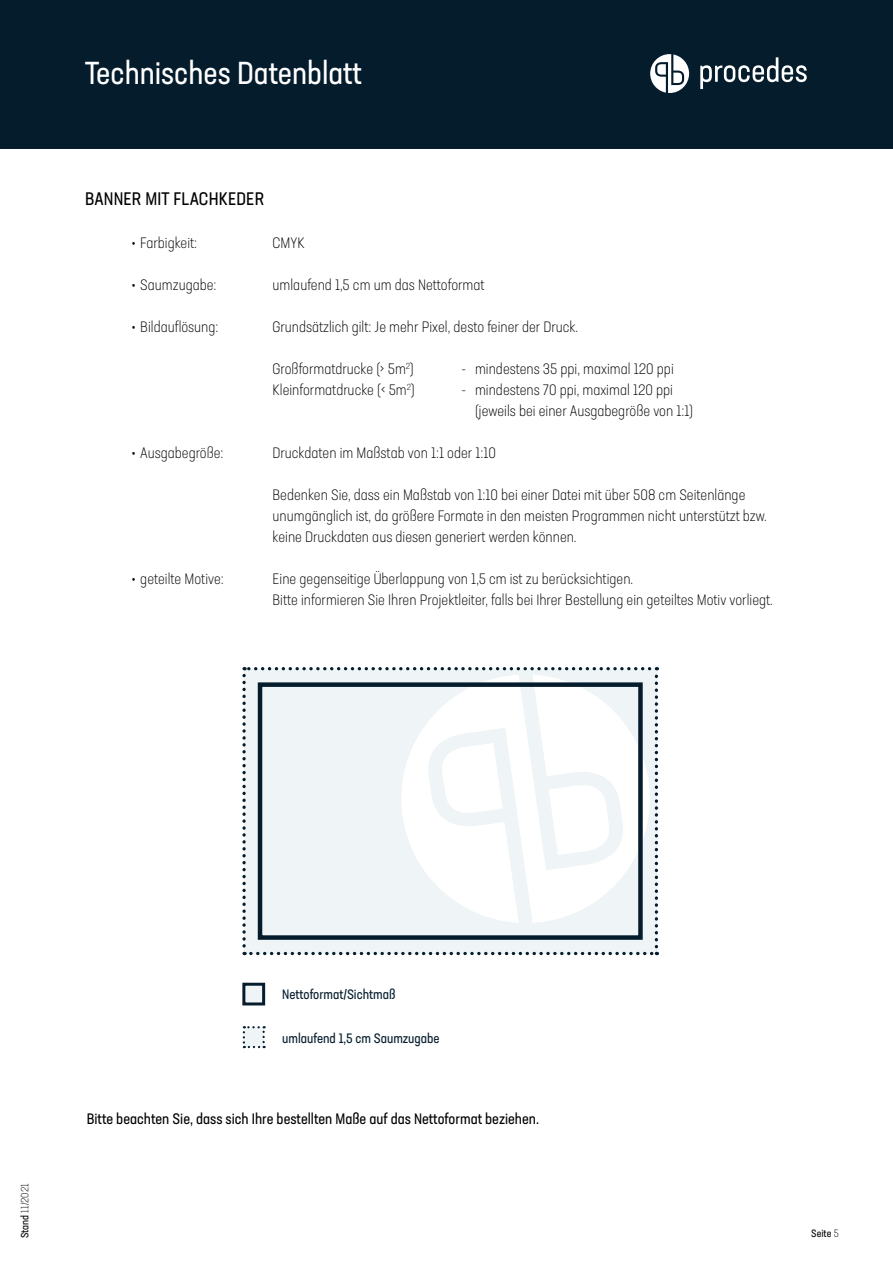
<style>
.page{position:relative;width:893px;height:1263px;background:#fff}
.page>*{position:absolute;margin:0;border:0;box-sizing:border-box;transform-origin:0 0}
.t1{font:condensed 31.5px "Neusa Next Pro";color:#fff}
.t2{font:condensed 18px "Neusa Next Pro";letter-spacing:.01em;color:#000}
.t3{font:300 condensed 15px/21px "Neusa Next Pro";color:#000}
.t4{font:condensed 15px "Neusa Next Pro";color:#000}
.t5{font:condensed 13.5px "Neusa Next Pro";color:#051c2c}
.t6{font:300 condensed 10.5px "Neusa Next Pro";color:#000}
.t7{font:condensed 10.5px "Neusa Next Pro";color:#000}
.s1{font-weight:400}
.s2{font-weight:300}
</style>
<div class="page">
<svg style="left:242px;top:667px;width:416px;height:288px"></svg>
<div style="left:260px;top:685px;width:380px;height:252px;background:#eff4f7"></div>
<svg style="left:393px;top:674px;width:265px;height:249px;fill:#fff"></svg>
<div style="left:258px;top:682px;width:385px;height:258px;border:4px solid #051c2c"></div>
<div style="left:242px;top:983px;width:23px;height:22px;background:#eff4f7;border:3px solid #051c2c"></div>
<svg style="left:243px;top:1026px;width:22px;height:22px"></svg>
<div style="left:0;top:0;width:893px;height:149px;background:#051c2c"></div>
<svg style="left:650px;top:54px;width:39px;height:39px"></svg>
<svg style="left:700px;top:57px;width:107px;height:32px"></svg>
<h1 class="t1" style="left:85px;top:53px;width:278px">Technisches Datenblatt</h1>
<p class="t2" style="left:85px;top:188px;width:181px">BANNER MIT FLACHKEDER</p>
<p class="t3" style="left:132px;top:232px;width:67px">• Farbigkeit:</p>
<p class="t3" style="left:273px;top:232px;width:34px">CMYK</p>
<p class="t3" style="left:132px;top:274px;width:86px">• Saumzugabe:</p>
<p class="t3" style="left:273px;top:274px;width:214px">umlaufend 1,5 cm um das Nettoformat</p>
<p class="t3" style="left:132px;top:316px;width:88px">• Bildauflösung:</p>
<p class="t3" style="left:273px;top:316px;width:307px">Grundsätzlich gilt: Je mehr Pixel, desto feiner der Druck.</p>
<p class="t3" style="left:273px;top:358px;width:143px">Großformatdrucke (&gt; 5m<sup>2</sup>)</p>
<p class="t3" style="left:462px;top:358px;width:214px">- mindestens 35 ppi, maximal 120 ppi</p>
<p class="t3" style="left:273px;top:379px;width:144px">Kleinformatdrucke (&lt; 5m<sup>2</sup>)</p>
<p class="t3" style="left:475px;top:379px;width:220px;text-indent:-14px">- mindestens 70 ppi, maximal 120 ppi (jeweils bei einer Ausgabegröße von 1:1)</p>
<p class="t3" style="left:132px;top:442px;width:93px">• Ausgabegröße:</p>
<p class="t3" style="left:273px;top:442px;width:225px">Druckdaten im Maßstab von 1:1 oder 1:10</p>
<p class="t3" style="left:273px;top:484px;width:496px">Bedenken Sie, dass ein Maßstab von 1:10 bei einer Datei mit über 508 cm Seitenlänge unumgänglich ist, da größere Formate in den meisten Programmen nicht unterstützt bzw. keine Druckdaten aus diesen generiert werden können.</p>
<p class="t3" style="left:132px;top:568px;width:94px">• geteilte Motive:</p>
<p class="t3" style="left:273px;top:568px;width:502px">Eine gegenseitige Überlappung von 1,5 cm ist zu berücksichtigen.<br>Bitte informieren Sie Ihren Projektleiter, falls bei Ihrer Bestellung ein geteiltes Motiv vorliegt.</p>
<p class="t6" style="left:19px;top:1238px;width:56px;rotate:-90deg"><span class="s1">Stand</span> 11/2021</p>
<p class="t5" style="left:282px;top:986px;width:115px">Nettoformat/Sichtmaß</p>
<p class="t5" style="left:282px;top:1029px;width:159px">umlaufend 1,5 cm Saumzugabe</p>
<p class="t4" style="left:87px;top:1109px;width:454px">Bitte beachten Sie, dass sich Ihre bestellten Maße auf das Nettoformat beziehen.</p>
<p class="t7" style="left:811px;top:1227px;width:29px">Seite <span class="s2">5</span></p>
</div>
